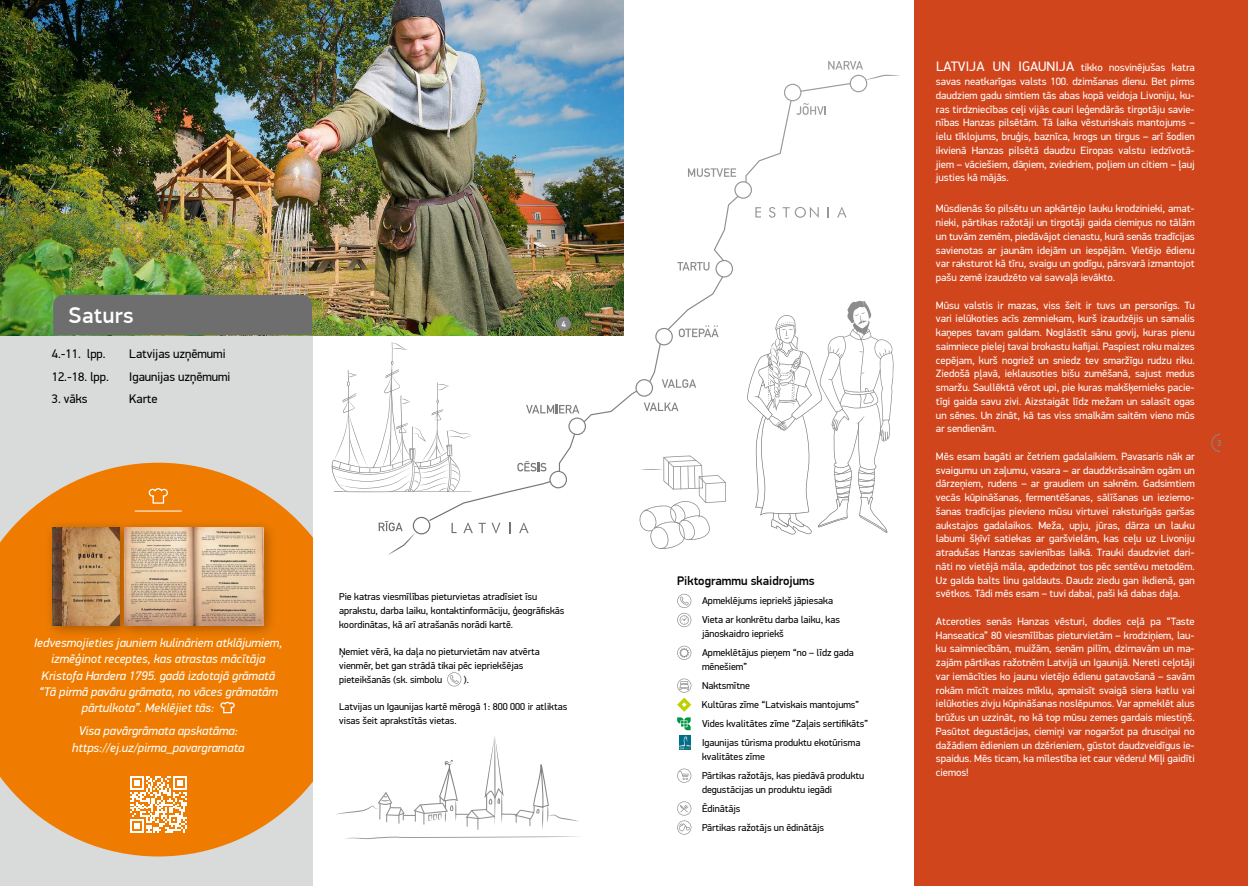
<style>
.page{position:relative;width:1248px;height:886px;background:#fff}
.page>*{position:absolute;margin:0;border:0;box-sizing:border-box;transform-origin:0 0}
.t1{font:500 22.5px "PF Din Display Pro";letter-spacing:.02em;color:#fff}
.t2{font:italic 12.5px/16.2px "PF Din Display Pro";color:#fff;text-align:center}
.t3{font:12.5px "PF Din Display Pro";color:#000}
.t4{font:500 12.5px "PF Din Display Pro";color:#000}
.t5{font:10.62px/13.8px "PF Din Display Pro";color:#fff;text-align:justify}
.t6{font:10px/19.1px "PF Din Display Pro";color:#000}
.t7{font:500 8.75px "PF Din Display Pro";color:#868786}
.t8{font:700 8.5px "PF Din Display Pro";color:#fff}
.s1{font-size:13.75px}
</style>
<div class="page">
<svg style="left:771px;top:301px;width:123px;height:233px"></svg>
<div style="left:0;top:334px;width:312px;height:552px;background:#d9dada"></div>
<div style="left:914px;top:0;width:333px;height:886px;background:#d1451d"></div>
<svg style="left:0;top:463px;width:312px;height:393px;fill:#ef7c00"></svg>
<img style="left:0;top:0;width:623px;height:335px">
<svg style="left:677px;top:594px;width:14px;height:33px"></svg>
<svg style="left:677px;top:646px;width:14px;height:14px"></svg>
<svg style="left:677px;top:678px;width:14px;height:52px"></svg>
<img style="left:679px;top:736px;width:11px;height:14px">
<svg style="left:677px;top:768px;width:14px;height:15px"></svg>
<svg style="left:677px;top:801px;width:14px;height:33px"></svg>
<div style="left:53px;top:295px;width:259px;height:40px;background:#6e6e6e"></div>
<svg style="left:451px;top:523px;width:5px;height:10px"></svg>
<svg style="left:463px;top:522px;width:22px;height:11px"></svg>
<svg style="left:491px;top:523px;width:9px;height:10px"></svg>
<svg style="left:519px;top:522px;width:9px;height:11px"></svg>
<svg style="left:378px;top:517px;width:52px;height:38px"></svg>
<img style="left:429px;top:83px;width:421px;height:438px">
<svg style="left:635px;top:379px;width:61px;height:32px"></svg>
<svg style="left:677px;top:262px;width:32px;height:9px"></svg>
<svg style="left:715px;top:260px;width:18px;height:17px"></svg>
<svg style="left:517px;top:461px;width:50px;height:27px"></svg>
<svg style="left:526px;top:405px;width:60px;height:30px"></svg>
<svg style="left:655px;top:328px;width:17px;height:17px"></svg>
<svg style="left:688px;top:168px;width:64px;height:31px"></svg>
<svg style="left:678px;top:325px;width:40px;height:12px"></svg>
<svg style="left:783px;top:61px;width:117px;height:54px"></svg>
<svg style="left:220px;top:701px;width:15px;height:13px"></svg>
<svg style="left:148px;top:487px;width:20px;height:17px"></svg>
<hr style="left:135px;top:511px;width:47px;height:1px;background:#fff">
<div style="left:44px;top:519px;width:89px;height:120px;background:#000;opacity:.3"></div>
<img style="left:53px;top:528px;width:63px;height:98px">
<div style="left:116px;top:519px;width:161px;height:120px;background:#000;opacity:.3"></div>
<img style="left:125px;top:528px;width:139px;height:98px">
<div style="left:122px;top:768px;width:72px;height:72px;background:#ef7c00"></div>
<svg style="left:130px;top:776px;width:56px;height:57px"></svg>
<svg style="left:447px;top:672px;width:14px;height:14px"></svg>
<svg style="left:331px;top:342px;width:141px;height:150px"></svg>
<svg style="left:638px;top:456px;width:88px;height:93px"></svg>
<svg style="left:345px;top:836px;width:234px;height:3px"></svg>
<svg style="left:335px;top:736px;width:244px;height:94px"></svg>
<div style="left:556px;top:317px;width:14px;height:14px;background:#868786;border-radius:50%"></div>
<svg style="left:1211px;top:434px;width:9px;height:18px"></svg>
<h1 class="t1" style="left:69px;top:302px;width:67px">Saturs</h1>
<p class="t3" style="left:52px;top:346px;width:55px">4.-11. lpp.</p>
<p class="t3" style="left:129px;top:346px;width:98px">Latvijas uzņēmumi</p>
<p class="t3" style="left:52px;top:369px;width:59px">12.-18. lpp.</p>
<p class="t3" style="left:129px;top:369px;width:103px">Igaunijas uzņēmumi</p>
<p class="t3" style="left:52px;top:391px;width:37px">3. vāks</p>
<p class="t3" style="left:129px;top:391px;width:30px">Karte</p>
<p class="t8" style="left:561px;top:319px;width:6px">4</p>
<p class="t2" style="left:34px;top:635px;width:250px">Iedvesmojieties jauniem kulināriem atklājumiem,</p>
<p class="t2" style="left:51px;top:651px;width:216px">izmēģinot receptes, kas atrastas mācītāja</p>
<p class="t2" style="left:42px;top:667px;width:235px">Kristofa Hardera 1795. gadā izdotajā grāmatā</p>
<p class="t2" style="left:39px;top:683px;width:240px">“Tā pirmā pavāru grāmata, no vāces grāmatām</p>
<p class="t2" style="left:82px;top:700px;width:134px">pārtulkota”. Meklējiet tās:</p>
<p class="t2" style="left:72px;top:723px;width:174px">Visa pavārgrāmata apskatāma: https://ej.uz/pirma_pavargramata</p>
<p class="t6" style="left:339px;top:590px;width:227px;line-height:13.8px">Pie katras viesmīlības pieturvietas atradīsiet īsu aprakstu, darba laiku, kontaktinformāciju, ģeogrāfiskās koordinātas, kā arī atrašanās norādi kartē.</p>
<p class="t6" style="left:339px;top:645px;width:202px;line-height:13.8px">Ņemiet vērā, ka daļa no pieturvietām nav atvērta vienmēr, bet gan strādā tikai pēc iepriekšējas pieteikšanās (sk. simbolu</p>
<p class="t6" style="left:463px;top:670px;width:7px">).</p>
<p class="t6" style="left:339px;top:700px;width:229px;line-height:13.8px">Latvijas un Igaunijas kartē mērogā 1: 800 000 ir atliktas visas šeit aprakstītās vietas.</p>
<p class="t4" style="left:677px;top:573px;width:139px">Piktogrammu skaidrojums</p>
<p class="t6" style="left:702px;top:591px;width:139px">Apmeklējums iepriekš jāpiesaka<br>Vieta ar konkrētu darba laiku, kas</p>
<p class="t6" style="left:702px;top:624px;width:153px">jānoskaidro iepriekš<br>Apmeklētājus pieņem “no – līdz gada</p>
<p class="t6" style="left:702px;top:657px;width:167px">mēnešiem”<br>Naktsmītne<br>Kultūras zīme “Latviskais mantojums”<br>Vides kvalitātes zīme “Zaļais sertifikāts”<br>Igaunijas tūrisma produktu ekotūrisma</p>
<p class="t6" style="left:702px;top:747px;width:164px">kvalitātes zīme<br>Pārtikas ražotājs, kas piedāvā produktu</p>
<p class="t6" style="left:702px;top:780px;width:132px">degustācijas un produktu iegādi<br>Ēdinātājs<br>Pārtikas ražotājs un ēdinātājs</p>
<p class="t5" style="left:935px;top:61px;width:260px"><span class="s1">LATVIJA UN IGAUNIJA</span> tikko nosvinējušas katra savas neatkarīgas valsts 100. dzimšanas dienu. Bet pirms daudziem gadu simtiem tās abas kopā veidoja Livoniju, ku&shy;ras tirdzniecības ceļi vijās cauri leģendārās tirgotāju savie&shy;nības Hanzas pilsētām. Tā laika vēsturiskais mantojums – ielu tīklojums, bruģis, baznīca, krogs un tirgus – arī šodien ikvienā Hanzas pilsētā daudzu Eiropas valstu iedzīvotā&shy;jiem – vāciešiem, dāņiem, zviedriem, poļiem un citiem – ļauj justies kā mājās.</p>
<p class="t5" style="left:935px;top:202px;width:260px">Mūsdienās šo pilsētu un apkārtējo lauku krodzinieki, amat&shy;nieki, pārtikas ražotāji un tirgotāji gaida ciemiņus no tālām un tuvām zemēm, piedāvājot cienastu, kurā senās tradīcijas savienotas ar jaunām idejām un iespējām. Vietējo ēdienu var raksturot kā tīru, svaigu un godīgu, pārsvarā izmantojot pašu zemē izaudzēto vai savvaļā ievākto.</p>
<p class="t5" style="left:935px;top:298px;width:260px">Mūsu valstis ir mazas, viss šeit ir tuvs un personīgs. Tu vari ielūkoties acīs zemniekam, kurš izaudzējis un samalis kaņepes tavam galdam. Noglāstīt sānu govij, kuras pienu saimniece pielej tavai brokastu kafijai. Paspiest roku maizes cepējam, kurš nogriež un sniedz tev smaržīgu rudzu riku.<br>Ziedošā pļavā, ieklausoties bišu zumēšanā, sajust medus smaržu. Saullēktā vērot upi, pie kuras makšķernieks pacie&shy;tīgi gaida savu zivi. Aizstaigāt līdz mežam un salasīt ogas un sēnes. Un zināt, kā tas viss smalkām saitēm vieno mūs ar sendienām.</p>
<p class="t5" style="left:935px;top:449px;width:260px">Mēs esam bagāti ar četriem gadalaikiem. Pavasaris nāk ar svaigumu un zaļumu, vasara – ar daudzkrāsainām ogām un dārzeņiem, rudens – ar graudiem un saknēm. Gadsimtiem vecās kūpināšanas, fermentēšanas, sālīšanas un ieziemo&shy;šanas tradīcijas pievieno mūsu virtuvei raksturīgās garšas aukstajos gadalaikos. Meža, upju, jūras, dārza un lauku labumi šķīvī satiekas ar garšvielām, kas ceļu uz Livoniju atradušas Hanzas savienības laikā. Trauki daudzviet dari&shy;nāti no vietējā māla, apdedzinot tos pēc sentēvu metodēm.<br>Uz galda balts linu galdauts. Daudz ziedu gan ikdienā, gan svētkos. Tādi mēs esam – tuvi dabai, paši kā dabas daļa.</p>
<p class="t5" style="left:935px;top:614px;width:260px">Atceroties senās Hanzas vēsturi, dodies ceļā pa “Taste Hanseatica” 80 viesmīlības pieturvietām – krodziņiem, lau&shy;ku saimniecībām, muižām, senām pilīm, dzirnavām un ma&shy;zajām pārtikas ražotnēm Latvijā un Igaunijā. Nereti ceļotāji var iemācīties ko jaunu vietējo ēdienu gatavošanā – savām rokām mīcīt maizes mīklu, apmaisīt svaigā siera katlu vai ielūkoties zivju kūpināšanas noslēpumos. Var apmeklēt alus brūžus un uzzināt, no kā top mūsu zemes gardais miestiņš.<br>Pasūtot degustācijas, ciemiņi var nogaršot pa drusciņai no dažādiem ēdieniem un dzērieniem, gūstot daudzveidīgus ie&shy;spaidus. Mēs ticam, ka mīlestība iet caur vēderu! Mīļi gaidīti ciemos!</p>
<p class="t7" style="left:1217px;top:438px;width:6px">3</p>
</div>
